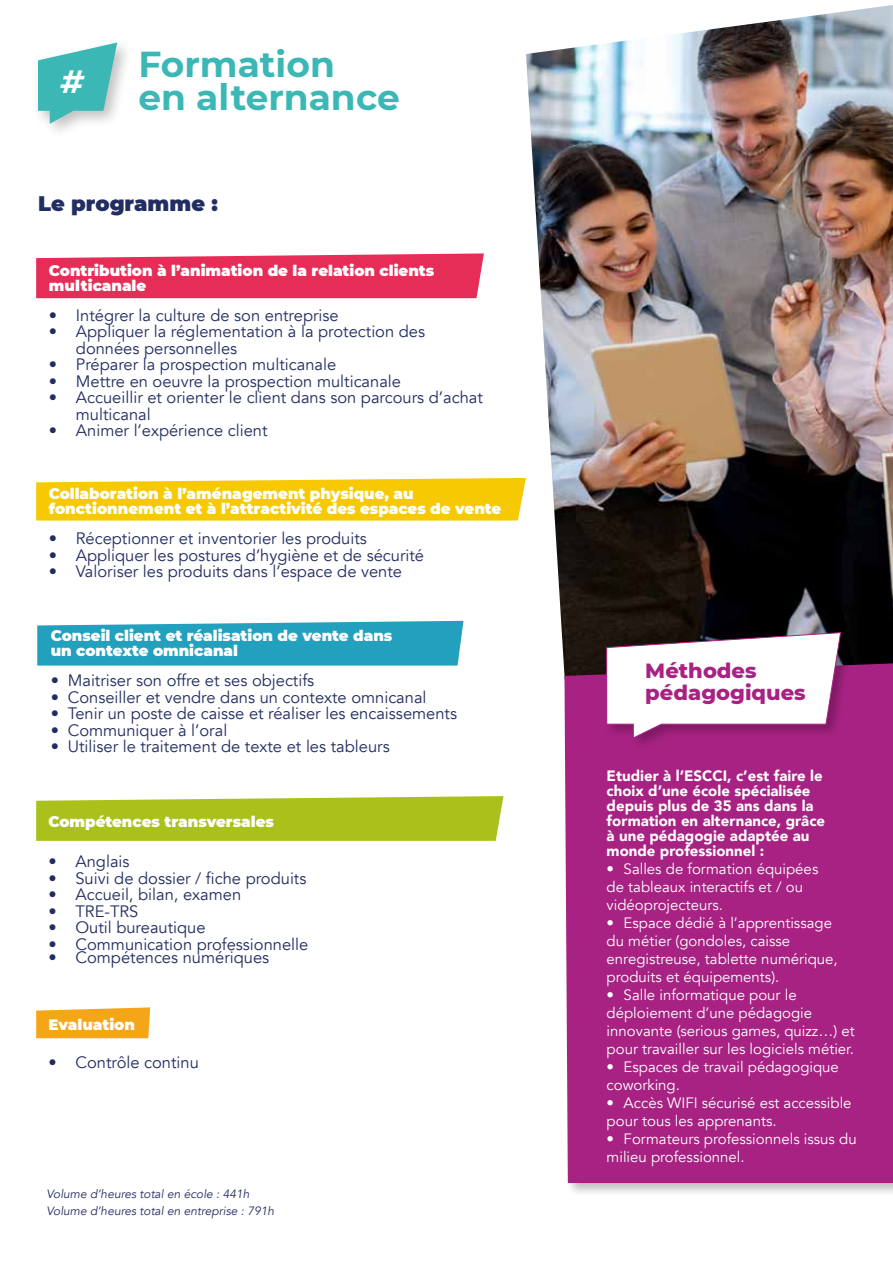
<style>
.page{position:relative;width:893px;height:1263px;background:#fff}
.page>*{position:absolute;margin:0;border:0;box-sizing:border-box;transform-origin:0 0}
.t1{font:700 36px/33px "Montserrat";color:#3bb8b6}
.t2{font:italic 700 32.25px "Montserrat";color:#fff}
.t3{font:800 21px/22.5px "Montserrat";color:#a72283}
.t4{font:900 21px "Montserrat";color:#222d61}
.t5{font:16.5px/16.5px "Avenir";color:#222d61}
.t6{font:15px/18px "Avenir";color:#fff}
.t7{font:900 15px/15px "Montserrat";color:#fff}
.t8{font:900 15px/15px "Avenir";color:#fff}
.t9{font:italic 12px/16.5px "Avenir";color:#222d61}
</style>
<div class="page">
<img style="left:526px;top:5px;width:367px;height:651px">
<div style="left:562px;top:656px;width:331px;height:541px;background:#000;opacity:.25"></div>
<div style="left:564px;top:663px;width:329px;height:520px;background:#a72283"></div>
<div style="left:604px;top:631px;width:250px;height:120px;background:#000;opacity:.25"></div>
<svg style="left:607px;top:632px;width:234px;height:106px"></svg>
<svg style="left:36px;top:478px;width:490px;height:42px;background:#f6cc11"></svg>
<svg style="left:36px;top:253px;width:448px;height:45px;background:#e73b62"></svg>
<svg style="left:37px;top:621px;width:426px;height:45px;background:#2fa5c1"></svg>
<svg style="left:36px;top:796px;width:467px;height:45px;background:#afc429"></svg>
<div style="left:32px;top:38px;width:102px;height:102px;background:#000;opacity:.25"></div>
<svg style="left:38px;top:43px;width:79px;height:81px"></svg>
<svg style="left:36px;top:1007px;width:114px;height:31px;background:#f5ab28"></svg>
<h2 class="t2" style="left:60px;top:58px;width:25px">#</h2>
<h1 class="t1" style="left:138px;top:46px;width:263px">Formation<br>en alternance</h1>
<p class="t4" style="left:38px;top:188px;width:181px">Le programme :</p>
<p class="t7" style="left:49px;top:262px;width:387px">Contribution à l’animation de la relation clients multicanale</p>
<p class="t5" style="left:49px;top:307px;width:291px">• Intégrer la culture de son entreprise</p>
<p class="t5" style="left:76px;top:324px;width:351px;text-indent:-27px">• Appliquer la réglementation à la protection des données personnelles</p>
<p class="t5" style="left:49px;top:357px;width:289px">• Préparer la prospection multicanale</p>
<p class="t5" style="left:49px;top:373px;width:354px">• Mettre en oeuvre la prospection multicanale</p>
<p class="t5" style="left:76px;top:390px;width:408px;text-indent:-27px">• Accueillir et orienter le client dans son parcours d’achat multicanal</p>
<p class="t5" style="left:49px;top:423px;width:220px">• Animer l’expérience client</p>
<p class="t7" style="left:49px;top:485px;width:454px">Collaboration à l’aménagement physique, au fonctionnement et à l’attractivité des espaces de vente</p>
<p class="t5" style="left:49px;top:531px;width:320px">• Réceptionner et inventorier les produits</p>
<p class="t5" style="left:49px;top:547px;width:377px">• Appliquer les postures d’hygiène et de sécurité</p>
<p class="t5" style="left:49px;top:564px;width:355px">• Valoriser les produits dans l’espace de vente</p>
<p class="t7" style="left:51px;top:628px;width:343px">Conseil client et réalisation de vente dans un contexte omnicanal</p>
<p class="t5" style="left:51px;top:673px;width:265px">• Maitriser son offre et ses objectifs</p>
<p class="t5" style="left:51px;top:689px;width:377px">• Conseiller et vendre dans un contexte omnicanal</p>
<p class="t5" style="left:51px;top:706px;width:408px">• Tenir un poste de caisse et réaliser les encaissements</p>
<p class="t5" style="left:51px;top:722px;width:178px">• Communiquer à l’oral</p>
<p class="t5" style="left:51px;top:739px;width:340px">• Utiliser le traitement de texte et les tableurs</p>
<p class="t7" style="left:48px;top:813px;width:227px">Compétences transversales</p>
<p class="t5" style="left:48px;top:854px;width:83px">• Anglais</p>
<p class="t5" style="left:48px;top:870px;width:259px">• Suivi de dossier / fiche produits</p>
<p class="t5" style="left:48px;top:887px;width:194px">• Accueil, bilan, examen</p>
<p class="t5" style="left:48px;top:903px;width:91px">• TRE-TRS</p>
<p class="t5" style="left:48px;top:920px;width:159px">• Outil bureautique</p>
<p class="t5" style="left:48px;top:936px;width:261px">• Communication professionnelle</p>
<p class="t5" style="left:48px;top:950px;width:222px">• Compétences numériques</p>
<p class="t7" style="left:48px;top:1016px;width:88px">Evaluation</p>
<p class="t5" style="left:48px;top:1054px;width:152px">• Contrôle continu</p>
<p class="t9" style="left:47px;top:1186px;width:229px">Volume d’heures total en école : 441h<br>Volume d’heures total en entreprise : 791h</p>
<p class="t3" style="left:645px;top:658px;width:162px">Méthodes pédagogiques</p>
<p class="t8" style="left:607px;top:767px;width:220px">Etudier à l’ESCCI, c’est faire le choix d’une école spécialisée depuis plus de 35 ans dans la formation en alternance, grâce à une pédagogie adaptée au monde professionnel :</p>
<p class="t6" style="left:607px;top:860px;width:213px">• Salles de formation équipées de tableaux interactifs et / ou vidéoprojecteurs.</p>
<p class="t6" style="left:607px;top:914px;width:233px">• Espace dédié à l’apprentissage du métier (gondoles, caisse enregistreuse, tablette numérique, produits et équipements).</p>
<p class="t6" style="left:607px;top:986px;width:250px">• Salle informatique pour le déploiement d’une pédagogie innovante (serious games, quizz…) et pour travailler sur les logiciels métier.</p>
<p class="t6" style="left:607px;top:1058px;width:234px">• Espaces de travail pédagogique coworking.</p>
<p class="t6" style="left:607px;top:1094px;width:246px">• Accès WIFI sécurisé est accessible pour tous les apprenants.</p>
<p class="t6" style="left:607px;top:1130px;width:252px">• Formateurs professionnels issus du milieu professionnel.</p>
</div>
